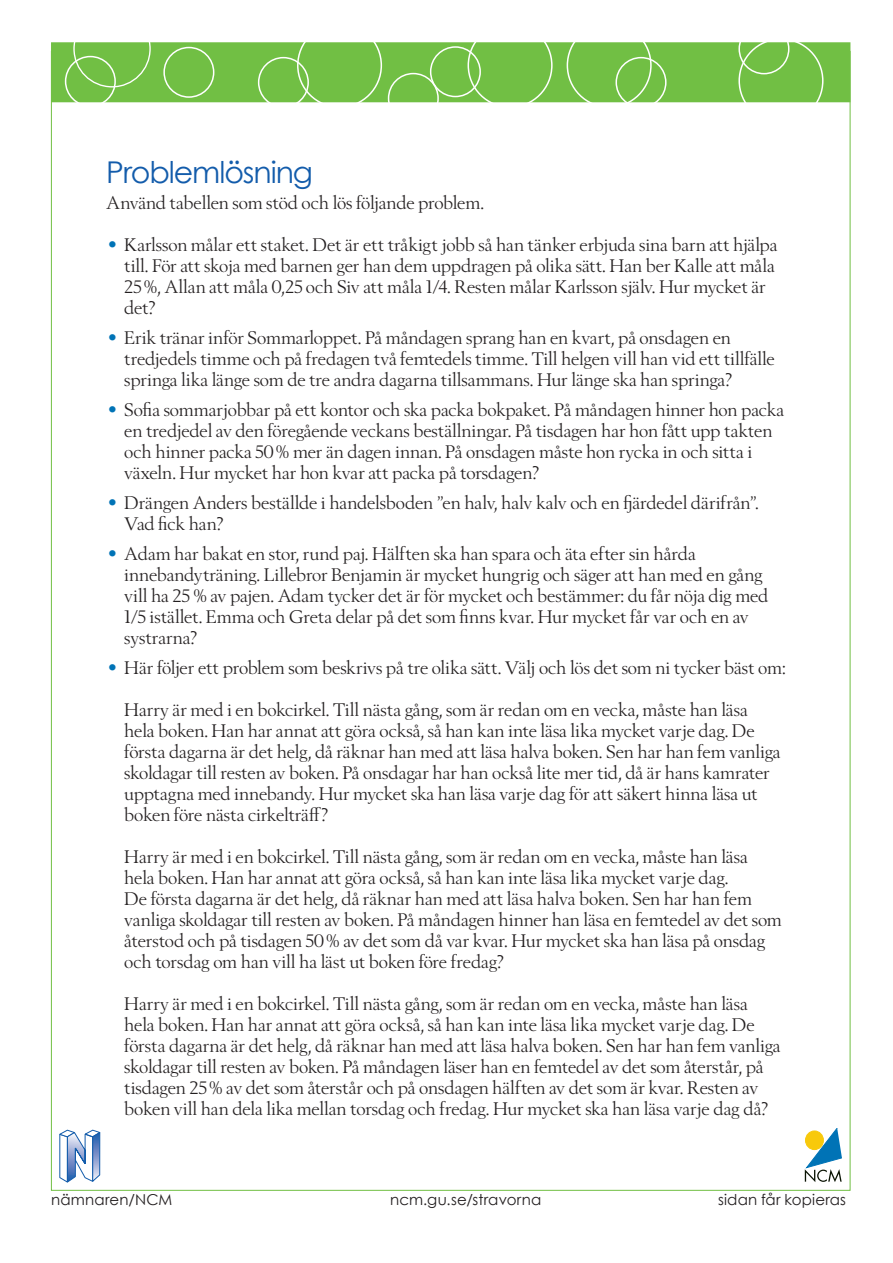
<style>
.page{position:relative;width:893px;height:1263px;background:#fff}
.page>*{position:absolute;margin:0;border:0;box-sizing:border-box;transform-origin:0 0}
.E-rubrik_2{font:30px "Century Gothic";letter-spacing:-.035em;color:#135cab}
.E-bröd{font:18px/21px "Berling Nova Display Pro";letter-spacing:-.005em;color:#231f20}
.t1{font:15px "Century Gothic";letter-spacing:.015em;color:#231f20}
.s1{font-family:"Century Gothic";font-size:21px;color:#0073b6}
</style>
<div class="page">
<svg style="left:60px;top:1130px;width:40px;height:52px"></svg>
<svg style="left:805px;top:1128px;width:37px;height:54px"></svg>
<div style="left:51px;top:42px;width:799px;height:60px;background:#71bf44"></div>
<div style="left:73px;top:10px;width:78px;height:77px;border:1px solid #fff;border-radius:50%"></div>
<div style="left:65px;top:56px;width:51px;height:51px;border:2px solid #fff;border-radius:50%"></div>
<div style="left:258px;top:57px;width:51px;height:51px;border:2px solid #fff;border-radius:50%"></div>
<div style="left:297px;top:23px;width:85px;height:85px;border:2px solid #fff;border-radius:50%"></div>
<div style="left:388px;top:73px;width:51px;height:51px;border:2px solid #fff;border-radius:50%"></div>
<div style="left:430px;top:46px;width:51px;height:51px;border:2px solid #fff;border-radius:50%"></div>
<div style="left:468px;top:23px;width:85px;height:85px;border:2px solid #fff;border-radius:50%"></div>
<div style="left:567px;top:23px;width:85px;height:85px;border:2px solid #fff;border-radius:50%"></div>
<div style="left:615px;top:57px;width:51px;height:51px;border:2px solid #fff;border-radius:50%"></div>
<div style="left:163px;top:47px;width:51px;height:51px;border:2px solid #fff;border-radius:50%"></div>
<div style="left:738px;top:38px;width:85px;height:85px;border:2px solid #fff;border-radius:50%"></div>
<div style="left:738px;top:23px;width:51px;height:51px;border:2px solid #fff;border-radius:50%"></div>
<p class="E-rubrik_2" style="left:106px;top:154px;width:208px">Problemlösning</p>
<p class="E-bröd" style="left:106px;top:191px;width:379px">Använd tabellen som stöd och lös följande problem.</p>
<p class="E-bröd" style="left:124px;top:233px;width:655px;text-indent:-18px"><span class="s1">•</span> Karlsson målar ett staket. Det är ett tråkigt jobb så han tänker erbjuda sina barn att hjälpa till. För att skoja med barnen ger han dem uppdragen på olika sätt. Han ber Kalle att måla 25%, Allan att måla 0,25 och Siv att måla 1/4. Resten målar Karlsson själv. Hur mycket är det?</p>
<p class="E-bröd" style="left:124px;top:326px;width:652px;text-indent:-18px"><span class="s1">•</span> Erik tränar inför Sommarloppet. På måndagen sprang han en kvart, på onsdagen en tredjedels timme och på fredagen två femtedels timme. Till helgen vill han vid ett tillfälle springa lika länge som de tre andra dagarna tillsammans. Hur länge ska han springa?</p>
<p class="E-bröd" style="left:124px;top:398px;width:661px;text-indent:-18px"><span class="s1">•</span> Sofia sommarjobbar på ett kontor och ska packa bokpaket. På måndagen hinner hon packa en tredjedel av den föregående veckans beställningar. På tisdagen har hon fått upp takten och hinner packa 50% mer än dagen innan. På onsdagen måste hon rycka in och sitta i växeln. Hur mycket har hon kvar att packa på torsdagen?</p>
<p class="E-bröd" style="left:124px;top:491px;width:636px;text-indent:-18px"><span class="s1">•</span> Drängen Anders beställde i handelsboden ”en halv, halv kalv och en fjärdedel därifrån”.<br>Vad fick han?</p>
<p class="E-bröd" style="left:124px;top:542px;width:646px;text-indent:-18px"><span class="s1">•</span> Adam har bakat en stor, rund paj. Hälften ska han spara och äta efter sin hårda innebandyträning. Lillebror Benjamin är mycket hungrig och säger att han med en gång vill ha 25 % av pajen. Adam tycker det är för mycket och bestämmer: du får nöja dig med 1/5 istället. Emma och Greta delar på det som finns kvar. Hur mycket får var och en av systrarna?</p>
<p class="E-bröd" style="left:106px;top:656px;width:681px"><span class="s1">•</span> Här följer ett problem som beskrivs på tre olika sätt. Välj och lös det som ni tycker bäst om:</p>
<p class="E-bröd" style="left:124px;top:698px;width:658px">Harry är med i en bokcirkel. Till nästa gång, som är redan om en vecka, måste han läsa hela boken. Han har annat att göra också, så han kan inte läsa lika mycket varje dag. De första dagarna är det helg, då räknar han med att läsa halva boken. Sen har han fem vanliga skoldagar till resten av boken. På onsdagar har han också lite mer tid, då är hans kamrater upptagna med innebandy. Hur mycket ska han läsa varje dag för att säkert hinna läsa ut boken före nästa cirkelträff?</p>
<p class="E-bröd" style="left:124px;top:845px;width:659px">Harry är med i en bokcirkel. Till nästa gång, som är redan om en vecka, måste han läsa hela boken. Han har annat att göra också, så han kan inte läsa lika mycket varje dag.<br>De första dagarna är det helg, då räknar han med att läsa halva boken. Sen har han fem vanliga skoldagar till resten av boken. På måndagen hinner han läsa en femtedel av det som återstod och på tisdagen 50% av det som då var kvar. Hur mycket ska han läsa på onsdag och torsdag om han vill ha läst ut boken före fredag?</p>
<p class="E-bröd" style="left:124px;top:992px;width:658px">Harry är med i en bokcirkel. Till nästa gång, som är redan om en vecka, måste han läsa hela boken. Han har annat att göra också, så han kan inte läsa lika mycket varje dag. De första dagarna är det helg, då räknar han med att läsa halva boken. Sen har han fem vanliga skoldagar till resten av boken. På måndagen läser han en femtedel av det som återstår, på tisdagen 25% av det som återstår och på onsdagen hälften av det som är kvar. Resten av boken vill han dela lika mellan torsdag och fredag. Hur mycket ska han läsa varje dag då?</p>
<p class="t1" style="left:51px;top:1190px;width:123px">nämnaren/NCM</p>
<p class="t1" style="left:390px;top:1190px;width:153px">ncm.gu.se/stravorna</p>
<p class="t1" style="left:718px;top:1190px;width:130px">sidan får kopieras</p>
</div>
